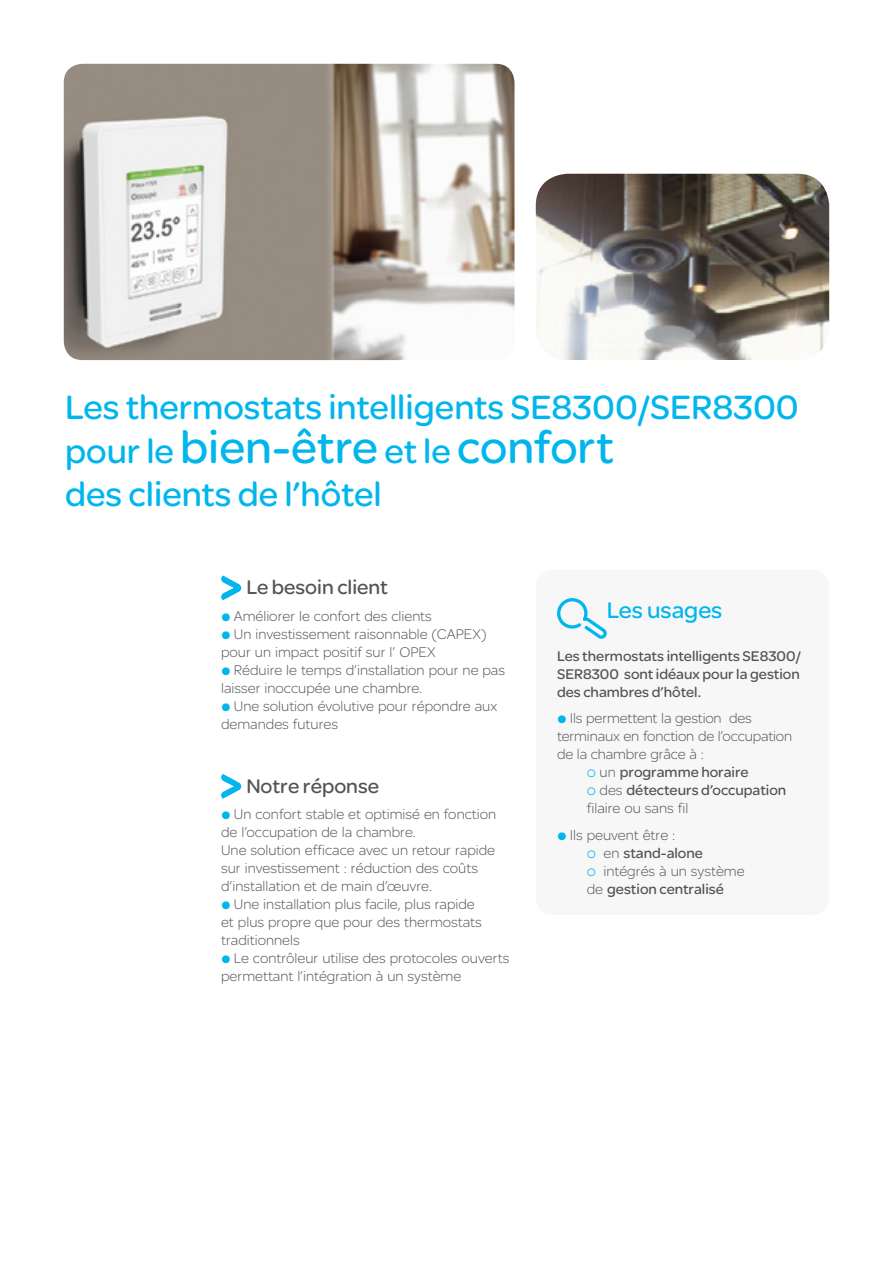
<style>
.page{position:relative;width:893px;height:1263px;background:#fff}
.page>*{position:absolute;margin:0;border:0;box-sizing:border-box;transform-origin:0 0}
.t1{font:48px "SE Optimist";color:#00b6ed}
.t2{font:36px "SE Optimist";color:#00b6ed}
.t3{font:24px "SE Optimist";color:#00b6ed}
.t4{font:21px "SE Optimist";color:#505456}
.t5{font:300 15px/18px "SE Optimist";color:#505456}
.t6{font:15px/18px "SE Optimist";color:#505456;text-align:justify}
.s1{font-size:36px}
.s2{font-weight:300}
</style>
<div class="page">
<svg style="left:221px;top:575px;width:20px;height:25px"></svg>
<svg style="left:221px;top:774px;width:20px;height:25px"></svg>
<img style="left:64px;top:64px;width:450px;height:296px">
<img style="left:536px;top:174px;width:293px;height:186px">
<div style="left:536px;top:569px;width:293px;height:346px;background:#f7f7f8;border-radius:17px"></div>
<svg style="left:557px;top:598px;width:50px;height:41px"></svg>
<h2 class="t2" style="left:65px;top:382px;width:735px">Les thermostats intelligents SE8300/SER8300</h2>
<h1 class="t1" style="left:65px;top:413px;width:550px"><span class="s1">pour le</span> bien-être <span class="s1">et le</span> confort</h1>
<h2 class="t2" style="left:65px;top:469px;width:318px">des clients de l’hôtel</h2>
<h3 class="t4" style="left:246px;top:573px;width:143px">Le besoin client</h3>
<p class="t5" style="left:234px;top:606px;width:200px">Améliorer le confort des clients</p>
<p class="t5" style="left:234px;top:624px;width:254px">Un investissement raisonnable (CAPEX)</p>
<p class="t5" style="left:221px;top:642px;width:216px">pour un impact positif sur l’ OPEX</p>
<p class="t5" style="left:234px;top:660px;width:273px">Réduire le temps d’installation pour ne pas</p>
<p class="t5" style="left:221px;top:678px;width:203px">laisser inoccupée une chambre.</p>
<p class="t5" style="left:234px;top:696px;width:265px">Une solution évolutive pour répondre aux</p>
<p class="t5" style="left:221px;top:714px;width:118px">demandes futures</p>
<h3 class="t4" style="left:246px;top:771px;width:134px">Notre réponse</h3>
<p class="t5" style="left:221px;top:805px;width:277px;text-indent:13px">Un confort stable et optimisé en fonction de l’occupation de la chambre.<br>Une solution efficace avec un retour rapide sur investissement : réduction des coûts d’installation et de main d’œuvre.</p>
<p class="t5" style="left:221px;top:895px;width:262px;text-indent:13px">Une installation plus facile, plus rapide et plus propre que pour des thermostats traditionnels</p>
<p class="t5" style="left:221px;top:949px;width:290px;text-indent:13px">Le contrôleur utilise des protocoles ouverts permettant l’intégration à un système</p>
<h3 class="t3" style="left:607px;top:593px;width:117px">Les usages</h3>
<p class="t6" style="left:557px;top:646px;width:245px">Les thermostats intelligents SE8300/ SER8300 sont idéaux pour la gestion des chambres d’hôtel.</p>
<p class="t5" style="left:570px;top:709px;width:183px">Ils permettent la gestion des</p>
<p class="t5" style="left:557px;top:727px;width:237px">terminaux en fonction de l’occupation</p>
<p class="t5" style="left:557px;top:745px;width:148px">de la chambre grâce à :</p>
<p class="t6" style="left:600px;top:763px;width:151px"><span class="s2">un</span> programme horaire</p>
<p class="t6" style="left:600px;top:781px;width:188px"><span class="s2">des</span> détecteurs d’occupation</p>
<p class="t5" style="left:587px;top:799px;width:103px">filaire ou sans fil</p>
<p class="t5" style="left:570px;top:825px;width:107px">Ils peuvent être :</p>
<p class="t6" style="left:603px;top:843px;width:101px"><span class="s2">en</span> stand-alone</p>
<p class="t5" style="left:603px;top:861px;width:143px">intégrés à un système</p>
<p class="t6" style="left:587px;top:879px;width:139px"><span class="s2">de</span> gestion centralisé</p>
</div>
